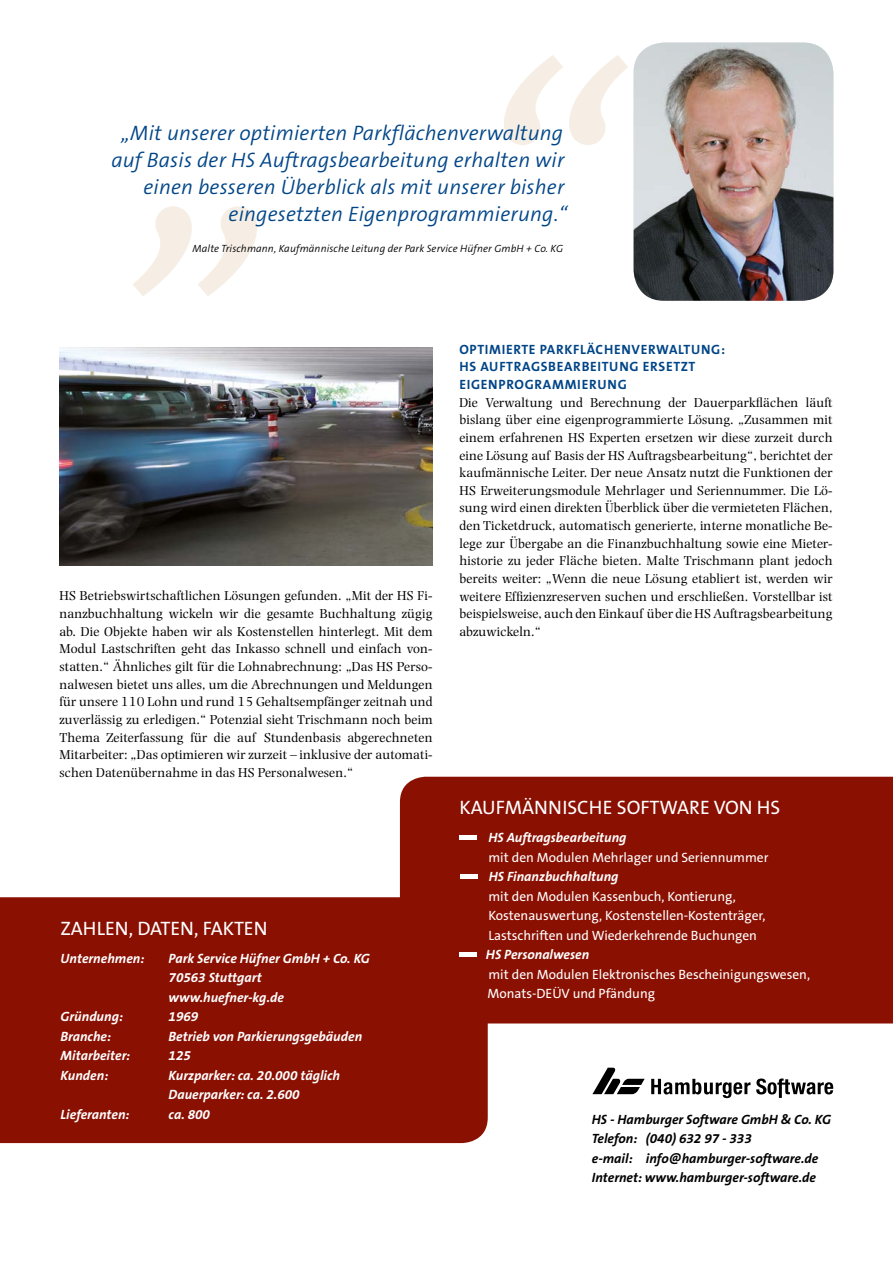
<style>
.page{position:relative;width:893px;height:1263px;background:#fff}
.page>*{position:absolute;margin:0;border:0;box-sizing:border-box;transform-origin:0 0}
.t1{font:italic 300 367.5px "The Sans B4";color:#f6eee4}
.t2{font:italic 300 21px/27px "The Sans B4";letter-spacing:.01em;color:#004587;text-align:right}
.t3{font:19.5px "The Sans B5 Plain";color:#fff}
.t4{font:13.5px/17.7px "Photina MT Std";letter-spacing:.01em;color:#000;text-align:justify}
.t5{font:italic 700 13.5px/19.5px "The Sans B7";color:#fff}
.t6{font:13.5px/19.5px "The Sans B5 Plain";letter-spacing:-.005em;color:#fff}
.t7{font:italic 700 13.5px/19.5px "The Sans B7";color:#000}
.t8{font:700 13.5px/17.7px "The Sans B7";letter-spacing:.05em;color:#004587}
.t9{font:italic 300 10.5px "The Sans B4";letter-spacing:.01em;color:#000}
</style>
<div class="page">
<div style="left:400px;top:777px;width:493px;height:246px;background:#8a1002"></div>
<div style="left:0;top:897px;width:488px;height:246px;background:#8a1002"></div>
<hr style="left:459px;top:953px;width:17px;height:4px;background:#fff">
<hr style="left:459px;top:836px;width:17px;height:4px;background:#fff">
<svg style="left:651px;top:1079px;width:99px;height:19px"></svg>
<svg style="left:756px;top:1078px;width:77px;height:20px"></svg>
<svg style="left:592px;top:1068px;width:53px;height:26px"></svg>
<img style="left:634px;top:43px;width:199px;height:258px">
<hr style="left:460px;top:875px;width:17px;height:4px;background:#fff">
<img style="left:60px;top:347px;width:373px;height:218px">
<h1 class="t1" style="left:461px;top:16px;width:150px">“</h1>
<h2 class="t2" style="left:111px;top:120px;width:457px">„Mit unserer optimierten Parkflächenverwaltung auf Basis der HS Auftragsbearbeitung erhalten wir einen besseren Überblick als mit unserer bisher eingesetzten Eigenprogrammierung.“</h2>
<p class="t9" style="left:193px;top:243px;width:372px">Malte Trischmann, Kaufmännische Leitung der Park Service Hüfner GmbH + Co. KG</p>
<h1 class="t1" style="left:145px;top:-71px;width:150px">„</h1>
<p class="t4" style="left:60px;top:587px;width:375px">HS Betriebswirtschaftlichen Lösungen gefunden. „Mit der HS Fi&shy;nanzbuchhaltung wickeln wir die gesamte Buchhaltung zügig ab. Die Objekte haben wir als Kostenstellen hinterlegt. Mit dem Modul Lastschriften geht das Inkasso schnell und einfach von&shy;statten.“ Ähnliches gilt für die Lohnabrechnung: „Das HS Perso&shy;nalwesen bietet uns alles, um die Abrechnungen und Meldungen für unsere 110 Lohn und rund 15 Gehaltsempfänger zeitnah und zuverlässig zu erledigen.“ Potenzial sieht Trischmann noch beim Thema Zeiterfassung für die auf Stundenbasis abgerechneten Mitarbeiter: „Das optimieren wir zurzeit – inklusive der automati&shy;schen Datenübernahme in das HS Personalwesen.“</p>
<h3 class="t3" style="left:61px;top:918px;width:208px">Zahlen, Daten, Fakten</h3>
<p class="t5" style="left:61px;top:949px;width:85px">Unternehmen:</p>
<p class="t5" style="left:169px;top:949px;width:203px">Park Service Hüfner GmbH + Co. KG<br>70563 Stuttgart www.huefner-kg.de</p>
<p class="t5" style="left:61px;top:1007px;width:64px">Gründung:</p>
<p class="t5" style="left:169px;top:1007px;width:31px">1969</p>
<p class="t5" style="left:61px;top:1027px;width:52px">Branche:</p>
<p class="t5" style="left:169px;top:1027px;width:195px">Betrieb von Parkierungsgebäuden</p>
<p class="t5" style="left:61px;top:1046px;width:71px">Mitarbeiter:</p>
<p class="t5" style="left:169px;top:1046px;width:24px">125</p>
<p class="t5" style="left:61px;top:1066px;width:49px">Kunden:</p>
<p class="t5" style="left:169px;top:1066px;width:173px">Kurzparker: ca. 20.000 täglich<br>Dauerparker: ca. 2.600</p>
<p class="t5" style="left:61px;top:1105px;width:71px">Lieferanten:</p>
<p class="t5" style="left:169px;top:1105px;width:43px">ca. 800</p>
<p class="t8" style="left:459px;top:341px;width:267px">OPTIMIERTE PARKFLÄCHENVERWALTUNG:<br>HS AUFTRAGSBEARBEITUNG ERSETZT<br>EIGENPROGRAMMIERUNG</p>
<p class="t4" style="left:459px;top:393px;width:375px">Die Verwaltung und Berechnung der Dauerparkflächen läuft bislang über eine eigenprogrammierte Lösung. „Zusammen mit einem erfahrenen HS Experten ersetzen wir diese zurzeit durch eine Lösung auf Basis der HS Auftragsbearbeitung“, berichtet der kaufmännische Leiter. Der neue Ansatz nutzt die Funktionen der HS Erweiterungsmodule Mehrlager und Seriennummer. Die Lö&shy;sung wird einen direkten Überblick über die vermieteten Flächen, den Ticketdruck, automatisch generierte, interne monatliche Be&shy;lege zur Übergabe an die Finanzbuchhaltung sowie eine Mieter&shy;historie zu jeder Fläche bieten. Malte Trischmann plant jedoch bereits weiter: „Wenn die neue Lösung etabliert ist, werden wir weitere Effizienzreserven suchen und erschließen. Vorstellbar ist beispielsweise, auch den Einkauf über die HS Auftragsbearbeitung abzuwickeln.“</p>
<h3 class="t3" style="left:459px;top:798px;width:114px">Kaufmännisch</h3>
<h3 class="t3" style="left:603px;top:798px;width:179px">e Software von HS</h3>
<p class="t5" style="left:488px;top:828px;width:140px">HS Auftragsbearbeitung</p>
<p class="t6" style="left:488px;top:848px;width:281px">mit den Modulen Mehrlager und Seriennummer</p>
<p class="t5" style="left:489px;top:867px;width:131px">HS Finanzbuchhaltung</p>
<p class="t6" style="left:488px;top:887px;width:278px">mit den Modulen Kassenbuch, Kontierung,<br>Kostenauswertung, Kostenstellen-Kostenträger,<br>Lastschriften und Wiederkehrende Buchungen</p>
<p class="t5" style="left:486px;top:945px;width:105px">HS Personalwesen</p>
<p class="t6" style="left:488px;top:965px;width:324px">mit den Modulen Elektronisches Bescheinigungswesen,<br>Monats-DEÜV und Pfändung</p>
<p class="t7" style="left:592px;top:1110px;width:241px">HS - Hamburger Software GmbH &amp; Co. KG Telefon: (040) 632 97 - 333<br>e-mail: info@hamburger-software.de Internet: www.hamburger-software.de</p>
</div>
